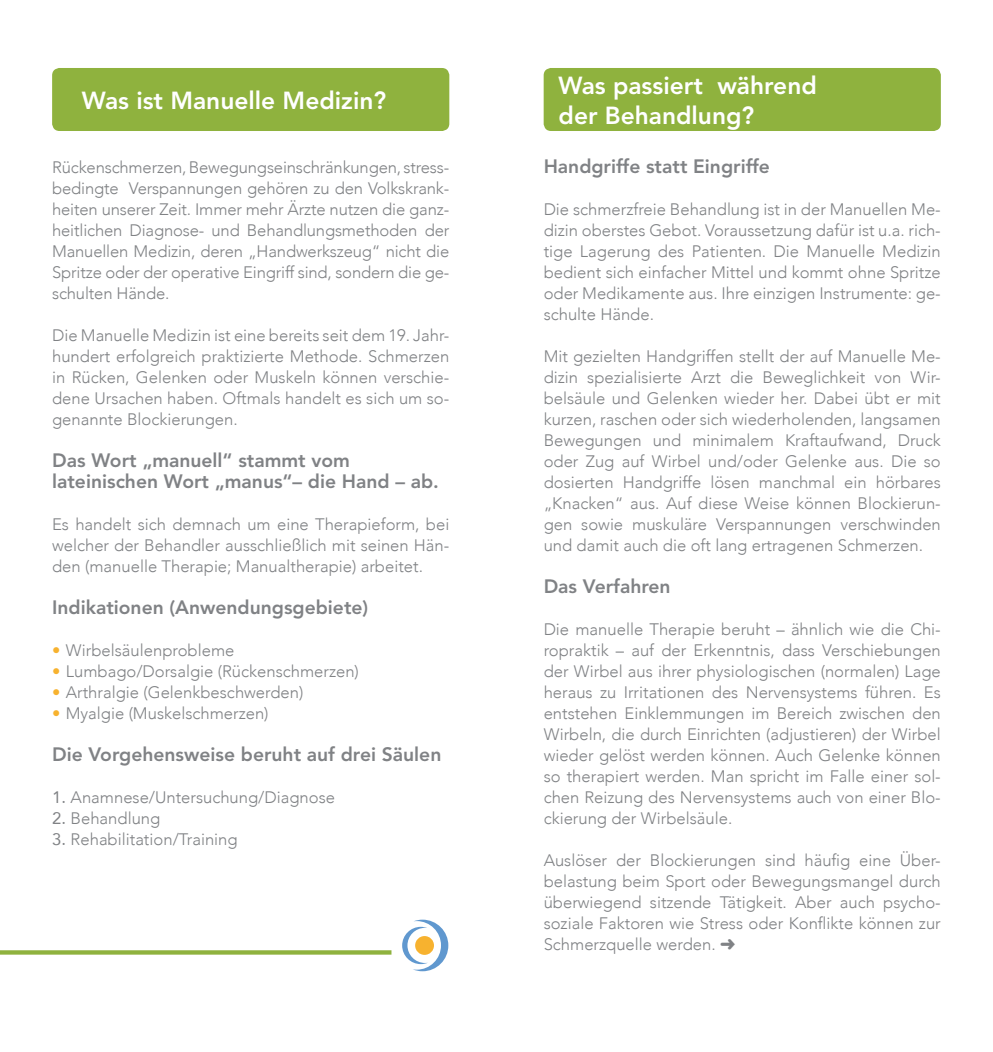
<style>
.page{position:relative;width:993px;height:1052px;background:#fff}
.page>*{position:absolute;margin:0;border:0;box-sizing:border-box;transform-origin:0 0}
.t1{font:800 24.5px/29.4px "Avenir";color:#fff}
.t2{font:800 19.25px/21px "Avenir";color:#808285}
.t3{font:300 16.62px/21px "Avenir";color:#808285;text-align:justify}
.s1{color:#f7b22f}
.s2{font-weight:400}
</style>
<div class="page">
<div style="left:52px;top:68px;width:397px;height:63px;background:#8fb23e;border-radius:7px"></div>
<div style="left:543px;top:68px;width:397px;height:63px;background:#8fb23e;border-radius:7px"></div>
<svg style="left:402px;top:919px;width:46px;height:52px"></svg>
<div style="left:415px;top:936px;width:19px;height:19px;background:#f7b22f;border-radius:50%"></div>
<svg style="left:0;top:950px;width:391px;height:4px;background:#96b74b"></svg>
<h1 class="t1" style="left:82px;top:86px;width:306px">Was ist Manuelle Medizin?</h1>
<p class="t3" style="left:52px;top:157px;width:398px">Rückenschmerzen, Bewegungseinschränkungen, stress&shy;bedingte Verspannungen gehören zu den Volkskrank&shy;heiten unserer Zeit. Immer mehr Ärzte nutzen die ganz&shy;heitlichen Diagnose- und Behandlungsmethoden der Manuellen Medizin, deren „Handwerkszeug“ nicht die Spritze oder der operative Eingriff sind, sondern die ge&shy;schulten Hände.</p>
<p class="t3" style="left:52px;top:325px;width:398px">Die Manuelle Medizin ist eine bereits seit dem 19. Jahr&shy;hundert erfolgreich praktizierte Methode. Schmerzen in Rücken, Gelenken oder Muskeln können verschie&shy;dene Ursachen haben. Oftmals handelt es sich um so&shy;genannte Blockierungen.</p>
<p class="t2" style="left:52px;top:450px;width:388px">Das Wort „manuell“ stammt vom lateinischen Wort „manus“– die Hand – ab.</p>
<p class="t3" style="left:52px;top:514px;width:398px">Es handelt sich demnach um eine Therapieform, bei welcher der Behandler ausschließlich mit seinen Hän&shy;den (manuelle Therapie; Manualtherapie) arbeitet.</p>
<p class="t2" style="left:52px;top:597px;width:317px">Indikationen (Anwendungsgebiete)</p>
<p class="t3" style="left:52px;top:640px;width:184px"><span class="s1">•</span> Wirbelsäulenprobleme</p>
<p class="t3" style="left:52px;top:661px;width:308px"><span class="s1">•</span> Lumbago/Dorsalgie (Rückenschmerzen)</p>
<p class="t3" style="left:52px;top:682px;width:253px"><span class="s1">•</span> Arthralgie (Gelenkbeschwerden)</p>
<p class="t3" style="left:52px;top:703px;width:218px"><span class="s1">•</span> Myalgie (Muskelschmerzen)</p>
<p class="t2" style="left:52px;top:744px;width:390px">Die Vorgehensweise beruht auf drei Säulen</p>
<p class="t3" style="left:52px;top:787px;width:284px"><span class="s2">1.</span> Anamnese/Untersuchung/Diagnose</p>
<p class="t3" style="left:52px;top:808px;width:110px"><span class="s2">2.</span> Behandlung</p>
<p class="t3" style="left:52px;top:829px;width:187px"><span class="s2">3.</span> Rehabilitation/Training</p>
<h1 class="t1" style="left:558px;top:71px;width:260px">Was passiert während der Behandlung?</h1>
<p class="t2" style="left:543px;top:156px;width:228px">Handgriffe statt Eingriffe</p>
<p class="t3" style="left:543px;top:199px;width:398px">Die schmerzfreie Behandlung ist in der Manuellen Me&shy;dizin oberstes Gebot. Voraussetzung dafür ist u.a. rich&shy;tige Lagerung des Patienten. Die Manuelle Medizin bedient sich einfacher Mittel und kommt ohne Spritze oder Medikamente aus. Ihre einzigen Instrumente: ge&shy;schulte Hände.</p>
<p class="t3" style="left:543px;top:346px;width:398px">Mit gezielten Handgriffen stellt der auf Manuelle Me&shy;dizin spezialisierte Arzt die Beweglichkeit von Wir&shy;belsäule und Gelenken wieder her. Dabei übt er mit kurzen, raschen oder sich wiederholenden, langsamen Bewegungen und minimalem Kraftaufwand, Druck oder Zug auf Wirbel und/oder Gelenke aus. Die so dosierten Handgriffe lösen manchmal ein hörbares „Knacken“ aus. Auf diese Weise können Blockierun&shy;gen sowie muskuläre Verspannungen verschwinden und damit auch die oft lang ertragenen Schmerzen.</p>
<p class="t2" style="left:543px;top:576px;width:128px">Das Verfahren</p>
<p class="t3" style="left:543px;top:619px;width:398px">Die manuelle Therapie beruht – ähnlich wie die Chi&shy;ropraktik – auf der Erkenntnis, dass Verschiebungen der Wirbel aus ihrer physiologischen (normalen) Lage heraus zu Irritationen des Nervensystems führen. Es entstehen Einklemmungen im Bereich zwischen den Wirbeln, die durch Einrichten (adjustieren) der Wirbel wieder gelöst werden können. Auch Gelenke können so therapiert werden. Man spricht im Falle einer sol&shy;chen Reizung des Nervensystems auch von einer Blo&shy;ckierung der Wirbelsäule.</p>
<p class="t3" style="left:543px;top:850px;width:398px">Auslöser der Blockierungen sind häufig eine Über&shy;belastung beim Sport oder Bewegungsmangel durch überwiegend sitzende Tätigkeit. Aber auch psycho&shy;soziale Faktoren wie Stress oder Konflikte können zur Schmerzquelle werden. ➜</p>
</div>
